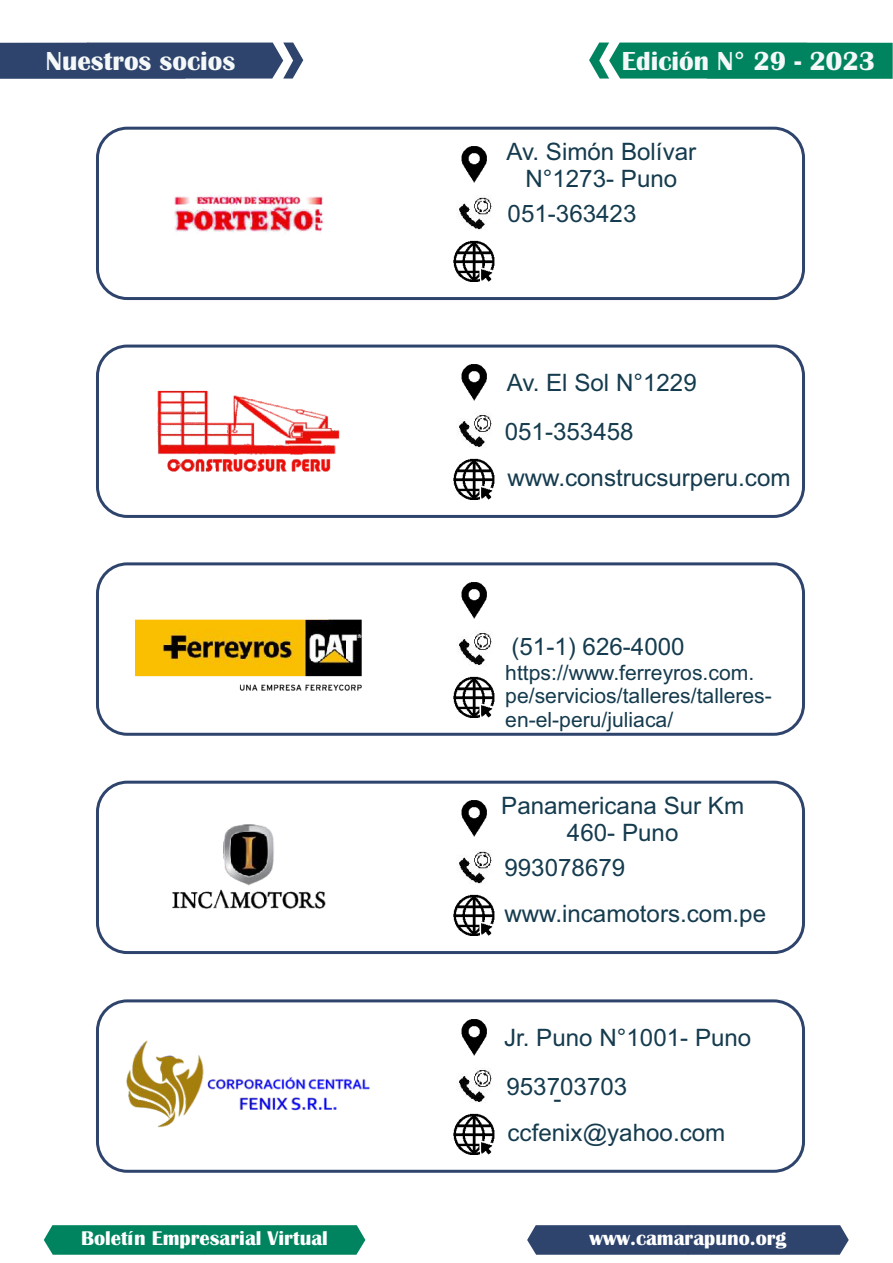
<style>
.page{position:relative;width:893px;height:1263px;background:#fff}
.page>*{position:absolute;margin:0;border:0;box-sizing:border-box;transform-origin:0 0}
.t1{font:700 27px "Britannic";color:#f5f8f8}
.t2{font:24px/48.4px "Arial";color:#153b4e}
.t3{font:21px/23.4px "Arial";color:#153b4e}
.t4{font:700 20.55px "Britannic";color:#fff}
</style>
<div class="page">
<div style="left:96px;top:999px;width:709px;height:174px;border:3px solid #2e446d;border-radius:30px"></div>
<img style="left:126px;top:1040px;width:244px;height:88px">
<div style="left:96px;top:345px;width:709px;height:173px;border:3px solid #2e446d;border-radius:30px"></div>
<div style="left:96px;top:127px;width:709px;height:173px;border:3px solid #2e446d;border-radius:30px"></div>
<img style="left:450px;top:141px;width:49px;height:48px;border-radius:50%">
<img style="left:450px;top:189px;width:49px;height:49px;border-radius:50%">
<img style="left:450px;top:238px;width:49px;height:48px;border-radius:50%">
<img style="left:174px;top:194px;width:150px;height:40px">
<img style="left:450px;top:358px;width:49px;height:49px;border-radius:50%">
<img style="left:450px;top:407px;width:49px;height:48px;border-radius:50%">
<img style="left:450px;top:456px;width:49px;height:48px;border-radius:50%">
<img style="left:157px;top:390px;width:183px;height:82px">
<div style="left:96px;top:562px;width:709px;height:174px;border:3px solid #2e446d;border-radius:30px"></div>
<img style="left:450px;top:576px;width:49px;height:49px;border-radius:50%">
<img style="left:450px;top:625px;width:49px;height:48px;border-radius:50%">
<img style="left:450px;top:673px;width:49px;height:49px;border-radius:50%">
<img style="left:136px;top:619px;width:225px;height:72px">
<div style="left:96px;top:781px;width:709px;height:173px;border:3px solid #2e446d;border-radius:30px"></div>
<img style="left:450px;top:794px;width:49px;height:49px;border-radius:50%">
<img style="left:450px;top:843px;width:49px;height:48px;border-radius:50%">
<img style="left:450px;top:892px;width:49px;height:48px;border-radius:50%">
<img style="left:172px;top:824px;width:154px;height:85px">
<img style="left:450px;top:1013px;width:49px;height:49px;border-radius:50%">
<img style="left:450px;top:1062px;width:49px;height:48px;border-radius:50%">
<img style="left:450px;top:1110px;width:49px;height:49px;border-radius:50%">
<svg style="left:0;top:43px;width:303px;height:36px;background:#3a4e75"></svg>
<svg style="left:527px;top:1225px;width:322px;height:30px;background:#374c73"></svg>
<svg style="left:44px;top:1225px;width:321px;height:30px;background:#0a8865"></svg>
<svg style="left:589px;top:43px;width:304px;height:36px;background:#0f8b68"></svg>
<p class="t1" style="left:46px;top:51px;width:191px">Nuestros socios</p>
<p class="t1" style="left:622px;top:51px;width:255px">Edición N° 29 - 2023</p>
<p class="t2" style="left:506px;top:140px;width:191px;line-height:26.8px;text-align:center">Av. Simón Bolívar<br>N°1273- Puno</p>
<p class="t2" style="left:508px;top:191px;width:130px">051-363423</p>
<p class="t2" style="left:505px;top:361px;width:194px">Av. El Sol N°1229<br>051-353458</p>
<p class="t2" style="left:507px;top:455px;width:285px">www.construcsurperu.com</p>
<p class="t2" style="left:511px;top:625px;width:175px">(51-1) 626-4000</p>
<p class="t3" style="left:505px;top:662px;width:268px">https://www.ferreyros.com. pe/servicios/talleres/talleres&shy;en-el-peru/juliaca/</p>
<p class="t2" style="left:501px;top:794px;width:244px;line-height:26.8px;text-align:center">Panamericana Sur Km<br>460- Puno</p>
<p class="t2" style="left:504px;top:846px;width:263px;line-height:46.3px">993078679 www.incamotors.com.pe</p>
<p class="t2" style="left:504px;top:1016px;width:249px">Jr. Puno N°1001- Puno<br>953703703</p>
<p class="t2" style="left:507px;top:1110px;width:219px">ccfenix@yahoo.com</p>
<p class="t2" style="left:554px;top:1077px;width:10px">-</p>
<p class="t4" style="left:81px;top:1231px;width:248px">Boletín Empresarial Virtual</p>
<p class="t4" style="left:589px;top:1230px;width:199px">www.camarapuno.org</p>
</div>
